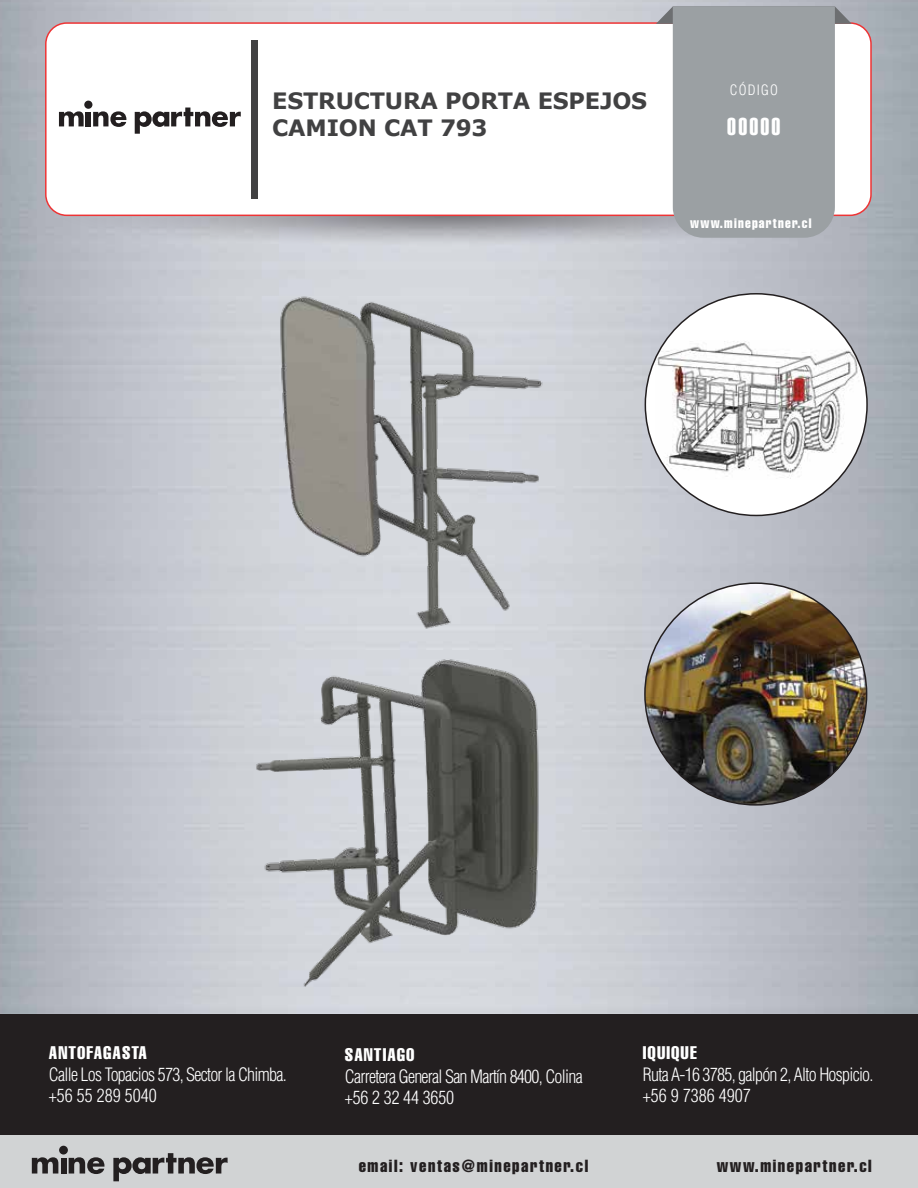
<style>
.page{position:relative;width:918px;height:1188px;background:#fff}
.page>*{position:absolute;margin:0;border:0;box-sizing:border-box;transform-origin:0 0}
.t1{font:24px "Helvetica LT Std Extra Comp";letter-spacing:.09em;color:#fff}
.t2{font:700 22.5px/27px "Verdana";letter-spacing:-.01em;color:#414142}
.t3{font:300 condensed 18px/21.6px "Helvetica LT Std";letter-spacing:-.04em;color:#fff}
.t4{font:18px "Helvetica LT Std Comp";letter-spacing:.06em;color:#fff}
.t5{font:17.25px "Helvetica LT Std Comp";letter-spacing:.09em;color:#231f20}
.t6{font:300 condensed 13.95px "Helvetica LT Std";letter-spacing:.09em;color:#fff}
.t7{font:13.5px "Helvetica LT Std Comp";letter-spacing:.09em;color:#fff}
</style>
<div class="page">
<img style="left:0;top:0;width:918px;height:1014px">
<div style="left:46px;top:23px;width:825px;height:192px;background:#fff;border-radius:21px"></div>
<div style="left:0;top:1098px;width:918px;height:90px;background:#d1d3d4"></div>
<svg style="left:113px;top:1153px;width:115px;height:28px"></svg>
<svg style="left:32px;top:1157px;width:26px;height:17px"></svg>
<div style="left:61px;top:1158px;width:5px;height:16px;background:#231f20"></div>
<svg style="left:69px;top:1157px;width:35px;height:17px"></svg>
<div style="left:59px;top:1146px;width:9px;height:9px;background:#231f20;border-radius:50%"></div>
<div style="left:0;top:1014px;width:918px;height:120px;background:#231f20"></div>
<svg style="left:51px;top:6px;width:801px;height:241px"></svg>
<div style="left:84px;top:101px;width:8px;height:8px;background:#231f20;border-radius:50%"></div>
<svg style="left:645px;top:583px;width:222px;height:222px"></svg>
<img style="left:645px;top:583px;width:222px;height:222px;border-radius:111px">
<svg style="left:645px;top:294px;width:222px;height:221px"></svg>
<img style="left:655px;top:341px;width:205px;height:139px">
<img style="left:272px;top:284px;width:277px;height:351px">
<img style="left:254px;top:650px;width:295px;height:340px">
<p class="t2" style="left:272px;top:86px;width:377px">ESTRUCTURA PORTA ESPEJOS<br>CAMION CAT 793</p>
<p class="t6" style="left:730px;top:81px;width:50px">CÓDIGO</p>
<h1 class="t1" style="left:727px;top:112px;width:55px">00000</h1>
<p class="t7" style="left:690px;top:215px;width:123px">www.minepartner.cl</p>
<p class="t4" style="left:49px;top:1041px;width:99px">ANTOFAGASTA</p>
<p class="t3" style="left:49px;top:1063px;width:239px">Calle Los Topacios 573, Sector la Chimba. +56 55 289 5040</p>
<p class="t4" style="left:345px;top:1043px;width:71px">SANTIAGO</p>
<p class="t3" style="left:345px;top:1065px;width:239px">Carretera General San Martín 8400, Colina +56 2 32 44 3650</p>
<p class="t4" style="left:643px;top:1041px;width:55px">IQUIQUE</p>
<p class="t3" style="left:643px;top:1063px;width:232px">Ruta A-16 3785, galpón 2, Alto Hospicio. +56 9 7386 4907</p>
<p class="t5" style="left:359px;top:1155px;width:231px">email: ventas@minepartner.cl</p>
<p class="t5" style="left:717px;top:1155px;width:156px">www.minepartner.cl</p>
</div>
